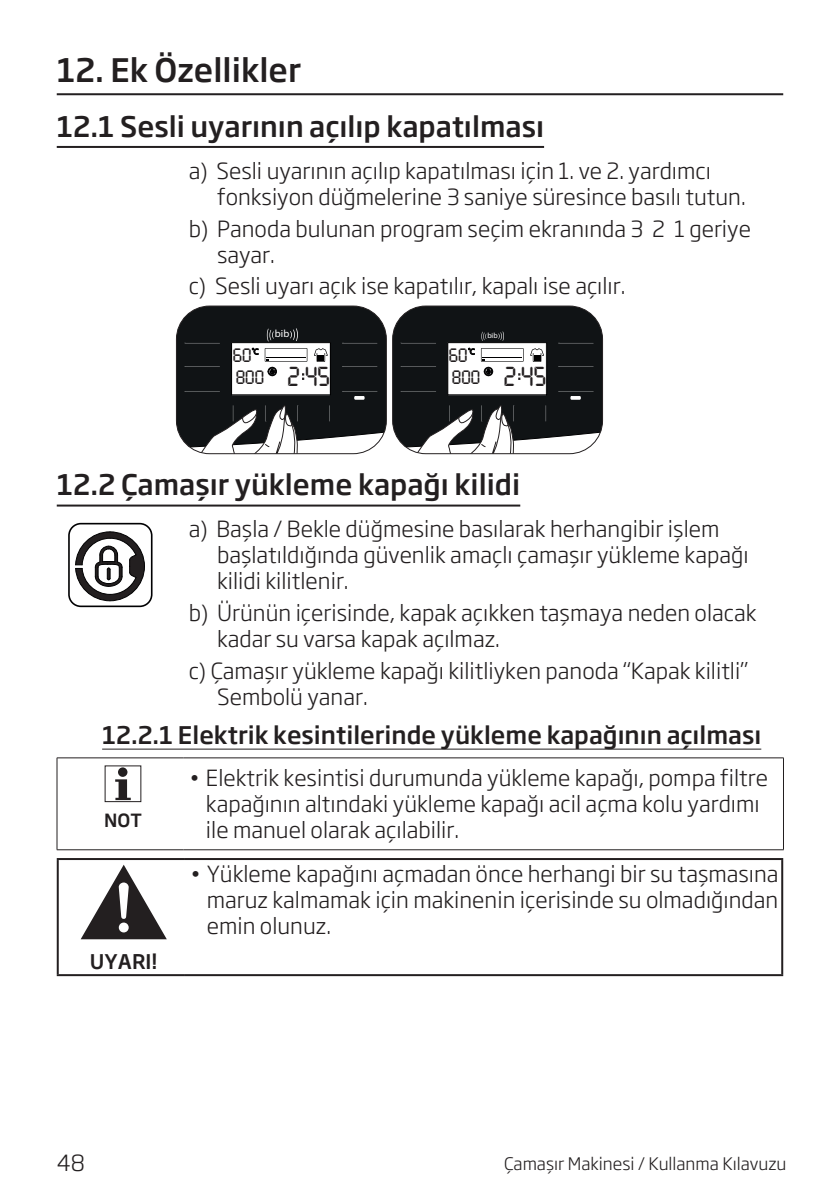
<style>
.page{position:relative;width:840px;height:1191px;background:#fff}
.page>*{position:absolute;margin:0;border:0;box-sizing:border-box;transform-origin:0 0}
.Unite_Baslik{font:500 32px "Soho Gothic Pro";color:#231f20}
.Konu_Baslik{font:500 28px "Soho Gothic Pro";color:#231f20}
.Konu_Baslik_2{font:500 24px "Soho Gothic Pro";color:#231f20}
.Girintili_Yazi{font:300 22px/26px "Soho Gothic Pro";color:#231f20}
.Girintili_Yazi_uyari{font:300 22px/26px "Soho Gothic Pro";color:#231f20}
.Uyari_baslik{font:500 20px "Soho Gothic Pro";color:#231f20}
.Uyari_baslik_normal{font:500 18px "Soho Gothic Pro";color:#231f20}
.t1{font:17.4px/21.8px "LCDSH Normal";color:#231f20}
.t2{font:300 17.2px "Soho Gothic Pro";color:#231f20}
.t3{font:10.4px "Myriad Pro";color:#fff}
.t4{font:7.6px "Myriad Pro";color:#fff}
.s1{font-size:24.6px}
</style>
<div class="page">
<hr style="left:57px;top:93px;width:725px;height:2px;background:#231f20">
<hr style="left:57px;top:146px;width:486px;height:2px;background:#231f20">
<hr style="left:57px;top:504px;width:463px;height:2px;background:#231f20">
<hr style="left:102px;top:748px;width:658px;height:1px;background:#231f20">
<svg style="left:176px;top:307px;width:210px;height:147px"></svg>
<div style="left:176px;top:305px;width:210px;height:149px;border:1px solid #231f20;border-radius:33px"></div>
<svg style="left:393px;top:307px;width:209px;height:147px"></svg>
<div style="left:392px;top:305px;width:210px;height:149px;border:1px solid #231f20;border-radius:33px"></div>
<div style="left:68px;top:523px;width:84px;height:84px;border:2px solid #000002;border-radius:12px"></div>
<svg style="left:75px;top:532px;width:69px;height:69px"></svg>
<hr style="left:57px;top:757px;width:126px;height:1px;background:#231f20">
<hr style="left:57px;top:758px;width:1px;height:91px;background:#231f20">
<hr style="left:183px;top:757px;width:600px;height:1px;background:#231f20">
<hr style="left:782px;top:758px;width:1px;height:91px;background:#231f20">
<hr style="left:57px;top:849px;width:126px;height:1px;background:#231f20">
<hr style="left:183px;top:849px;width:600px;height:1px;background:#231f20">
<svg style="left:115px;top:779px;width:16px;height:20px"></svg>
<div style="left:118px;top:767px;width:9px;height:10px;background:#231f20;border-radius:50%"></div>
<hr style="left:57px;top:858px;width:127px;height:2px;background:#231f20">
<hr style="left:57px;top:860px;width:2px;height:114px;background:#231f20">
<hr style="left:184px;top:858px;width:598px;height:2px;background:#231f20">
<hr style="left:780px;top:860px;width:2px;height:114px;background:#231f20">
<hr style="left:57px;top:974px;width:127px;height:2px;background:#231f20">
<hr style="left:184px;top:974px;width:598px;height:2px;background:#231f20">
<div style="left:81px;top:864px;width:86px;height:77px;background:#bdbcbc"></div>
<svg style="left:81px;top:864px;width:86px;height:75px;background:#9d9c9c"></svg>
<p class="Unite_Baslik" style="left:57px;top:45px;width:246px">12. Ek Özellikler</p>
<p class="Konu_Baslik" style="left:57px;top:104px;width:488px">12.1 Sesli uyarının açılıp kapatılması</p>
<p class="Girintili_Yazi" style="left:217px;top:156px;width:530px;text-indent:-28px">a) Sesli uyarının açılıp kapatılması için 1. ve 2. yardımcı fonksiyon düğmelerine 3 saniye süresince basılı tutun.</p>
<p class="Girintili_Yazi" style="left:217px;top:214px;width:535px;text-indent:-28px">b) Panoda bulunan program seçim ekranında 3 2 1 geriye sayar.</p>
<p class="Girintili_Yazi" style="left:189px;top:272px;width:438px">c) Sesli uyarı açık ise kapatılır, kapalı ise açılır.</p>
<p class="t3" style="left:275px;top:327px;width:16px">bib</p>
<p class="t1" style="left:232px;top:344px;width:99px">60<br>800 <span class="s1">2 45</span></p>
<p class="t4" style="left:487px;top:331px;width:12px">bib</p>
<p class="t1" style="left:448px;top:344px;width:99px">60<br>800 <span class="s1">2 45</span></p>
<p class="Konu_Baslik" style="left:57px;top:463px;width:465px">12.2 Çamaşır yükleme kapağı kilidi</p>
<p class="Girintili_Yazi" style="left:217px;top:515px;width:532px;text-indent:-28px">a) Başla / Bekle düğmesine basılarak herhangibir işlem başlatıldığında güvenlik amaçlı çamaşır yükleme kapağı kilidi kilitlenir.</p>
<p class="Girintili_Yazi" style="left:217px;top:599px;width:540px;text-indent:-28px">b) Ürünün içerisinde, kapak açıkken taşmaya neden olacak kadar su varsa kapak açılmaz.</p>
<p class="Girintili_Yazi" style="left:217px;top:656px;width:532px;text-indent:-28px">c) Çamaşır yükleme kapağı kilitliyken panoda “Kapak kilitli”<br>Sembolü yanar.</p>
<p class="Konu_Baslik_2" style="left:102px;top:716px;width:660px">12.2.1 Elektrik kesintilerinde yükleme kapağının açılması</p>
<p class="Uyari_baslik_normal" style="left:104px;top:806px;width:39px">NOT</p>
<p class="Uyari_baslik" style="left:90px;top:946px;width:69px">UYARI!</p>
<p class="Girintili_Yazi_uyari" style="left:206px;top:764px;width:563px;text-indent:-17px">• Elektrik kesintisi durumunda yükleme kapağı, pompa filtre kapağının altındaki yükleme kapağı acil açma kolu yardımı ile manuel olarak açılabilir.</p>
<p class="Girintili_Yazi_uyari" style="left:207px;top:859px;width:573px;text-align:justify;text-indent:-17px">• Yükleme kapağını açmadan önce herhangi bir su taşmasına maruz kalmamak için makinenin içerisinde su olmadığından emin olunuz.</p>
<p class="Girintili_Yazi_uyari" style="left:57px;top:1148px;width:30px">48</p>
<p class="t2" style="left:504px;top:1149px;width:283px">Çamaşır Makinesi / Kullanma Kılavuzu</p>
</div>
